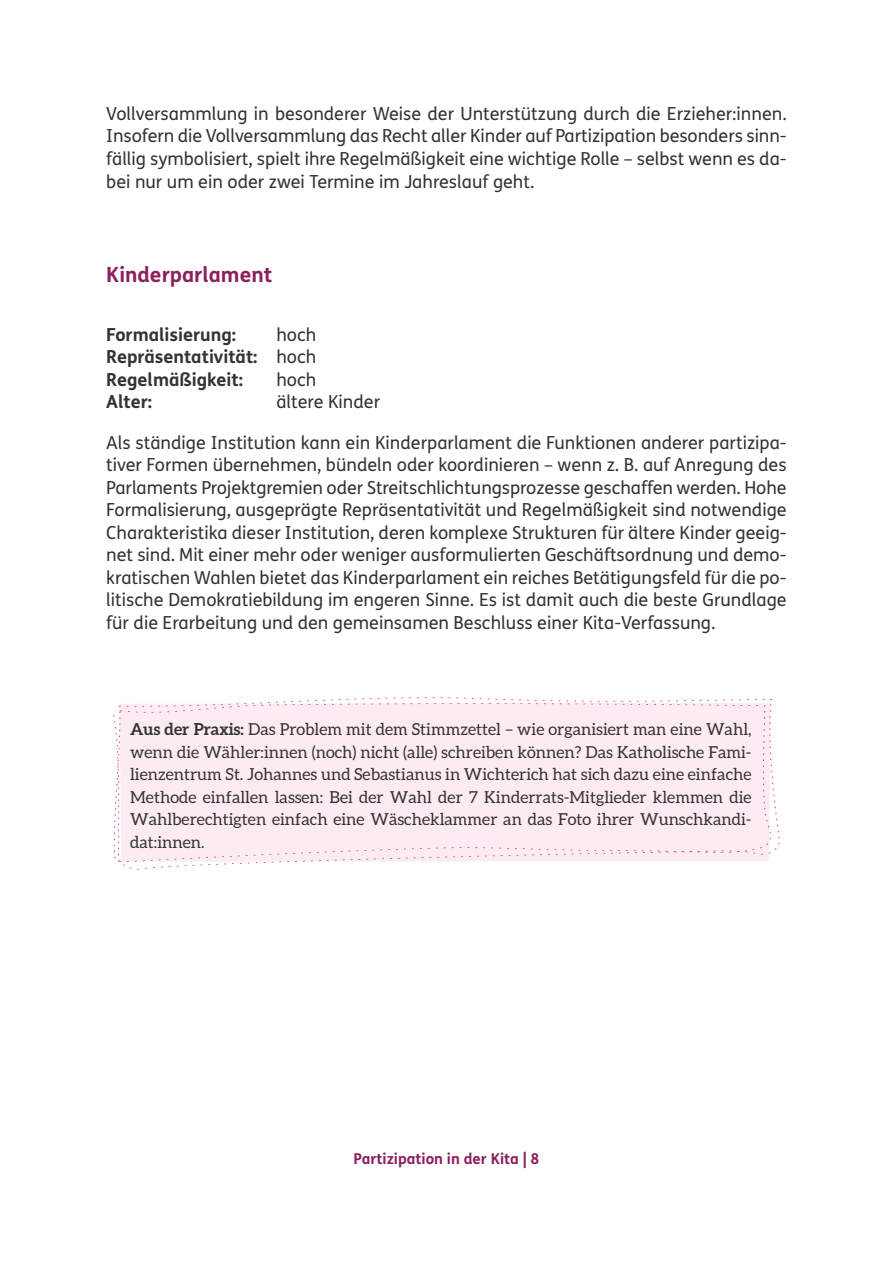
<style>
.page{position:relative;width:893px;height:1263px;background:#fff}
.page>*{position:absolute;margin:0;border:0;box-sizing:border-box;transform-origin:0 0}
.t1{font:700 21px "FS Me";color:#8d205e}
.t2{font:18px/22.5px "FS Me";color:#333;text-align:justify}
.t3{font:700 18px/22.5px "FS Me";color:#333;text-align:justify}
.t4{font:16.5px/22.5px "Aleo";color:#333;text-align:justify}
.t5{font:700 15px "FS Me";color:#8d205e}
.s1{font-weight:400}
.s2{font-weight:700}
</style>
<div class="page">
<svg style="left:119px;top:697px;width:653px;height:14px"></svg>
<div style="left:114px;top:711px;width:657px;height:151px;background:#fcebf2"></div>
<p class="t2" style="left:106px;top:104px;width:682px">Vollversammlung in besonderer Weise der Unterstützung durch die Erzieher:innen.<br>Insofern die Vollversammlung das Recht aller Kinder auf Partizipation besonders sinn&shy;fällig symbolisiert, spielt ihre Regelmäßigkeit eine wichtige Rolle – selbst wenn es da&shy;bei nur um ein oder zwei Termine im Jahreslauf geht.</p>
<p class="t1" style="left:106px;top:266px;width:167px">Kinderparlament</p>
<p class="t3" style="left:106px;top:325px;width:131px">Formalisierung:</p>
<p class="t3" style="left:106px;top:325px;width:212px;text-indent:170px"><span class="s1">hoch </span>Repräsentativität: <span class="s1">hoch </span>Regelmäßigkeit:</p>
<p class="t2" style="left:276px;top:370px;width:42px">hoch</p>
<p class="t3" style="left:106px;top:392px;width:47px">Alter:</p>
<p class="t2" style="left:276px;top:392px;width:105px">ältere Kinder</p>
<p class="t2" style="left:106px;top:433px;width:682px">Als ständige Institution kann ein Kinderparlament die Funktionen anderer partizipa&shy;tiver Formen übernehmen, bündeln oder koordinieren – wenn z. B. auf Anregung des Parlaments Projektgremien oder Streitschlichtungsprozesse geschaffen werden. Hohe Formalisierung, ausgeprägte Repräsentativität und Regelmäßigkeit sind notwendige Charakteristika dieser Institution, deren komplexe Strukturen für ältere Kinder geeig&shy;net sind. Mit einer mehr oder weniger ausformulierten Geschäftsordnung und demo&shy;kratischen Wahlen bietet das Kinderparlament ein reiches Betätigungsfeld für die po&shy;litische Demokratiebildung im engeren Sinne. Es ist damit auch die beste Grundlage für die Erarbeitung und den gemeinsamen Beschluss einer Kita-Verfassung.</p>
<p class="t4" style="left:130px;top:719px;width:623px"><span class="s2">Aus der Praxis:</span> Das Problem mit dem Stimmzettel – wie organisiert man eine Wahl, wenn die Wähler:innen (noch) nicht (alle) schreiben können? Das Katholische Fami&shy;lienzentrum St. Johannes und Sebastianus in Wichterich hat sich dazu eine einfache Methode einfallen lassen: Bei der Wahl der 7 Kinderrats-Mitglieder klemmen die Wahlberechtigten einfach eine Wäscheklammer an das Foto ihrer Wunschkandi&shy;dat:innen.</p>
<p class="t5" style="left:354px;top:1152px;width:187px">Partizipation in der Kita | 8</p>
</div>
